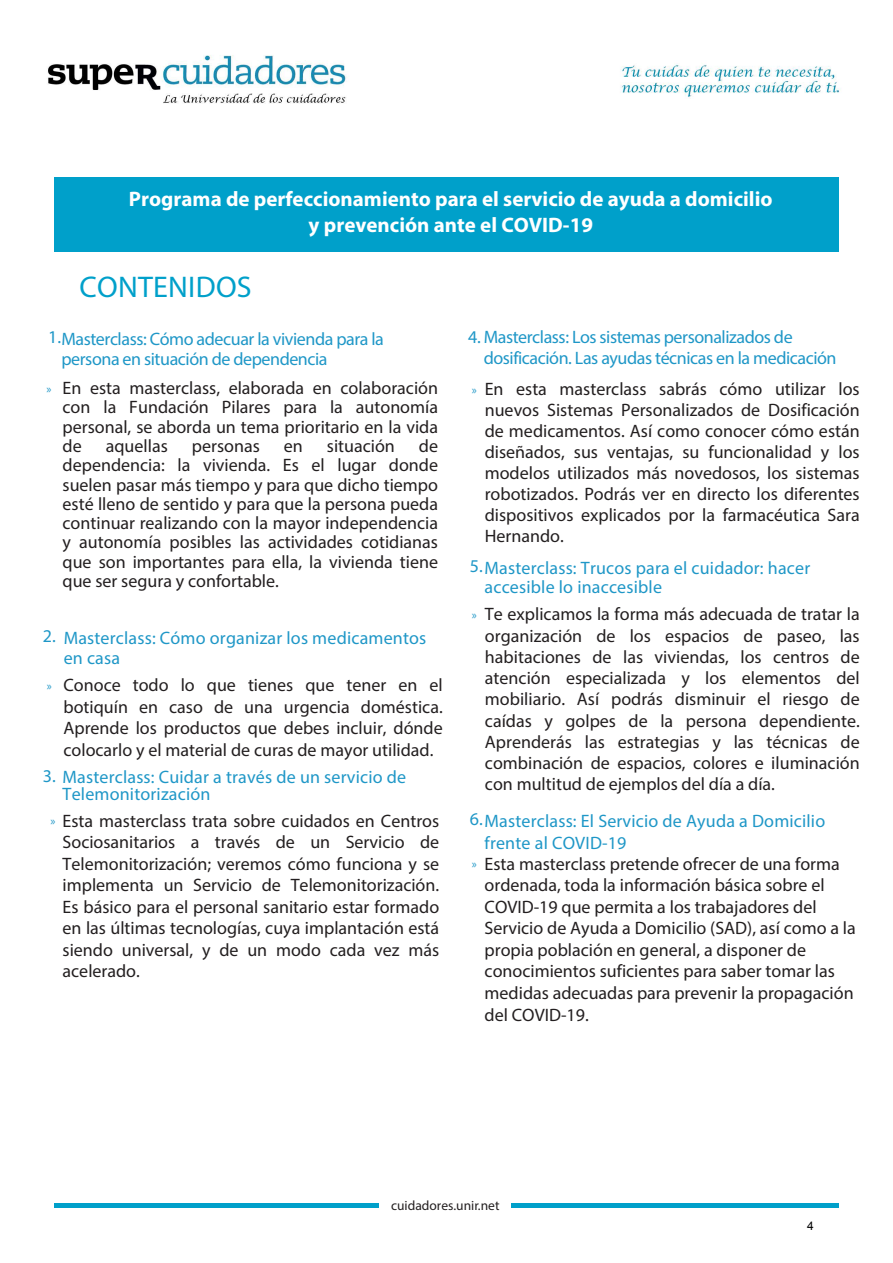
<style>
.page{position:relative;width:893px;height:1263px;background:#fff}
.page>*{position:absolute;margin:0;border:0;box-sizing:border-box;transform-origin:0 0}
.t1{font:300 30px "Unit OT";letter-spacing:.01em;color:#00a0ca}
.t2{font:700 21px/25.2px "Myriad Pro";color:#fff;text-align:center}
.t3{font:18px/19.2px "Myriad Pro";color:#231f20;text-align:justify}
.t4{font:18px/20px "Myriad Pro";letter-spacing:.01em;color:#1f97c7}
.t5{font:18px/20.9px "Myriad Pro";letter-spacing:-.025em;color:#1f97c7}
.t6{font:13.5px "Unit OT";color:#231f20}
.t7{font:12px "Myriad Pro";color:#1f97c7}
.t8{font:12px "Arial";color:#000}
.s1{font-family:"Unit OT"}
.s2{font-family:"Unit OT";font-weight:500}
</style>
<div class="page">
<div style="left:54px;top:1203px;width:785px;height:5px;background:#00a0ca"></div>
<div style="left:379px;top:1202px;width:132px;height:9px;background:#fff"></div>
<div style="left:54px;top:177px;width:785px;height:74px;background:#00a0ca"></div>
<img style="left:48px;top:55px;width:791px;height:48px">
<p class="t2" style="left:129px;top:186px;width:645px">Programa de perfeccionamiento para el servicio de ayuda a domicilio y prevención ante el COVID-19</p>
<h1 class="t1" style="left:80px;top:269px;width:173px">CONTENIDOS</h1>
<p class="t5" style="left:484px;top:326px;width:354px;text-indent:-15px">4<span class="s1">.</span> Masterclass: Los sistemas personalizados de dosificación. Las ayudas técnicas en la medicación</p>
<p class="t3" style="left:485px;top:378px;width:376px;line-height:21px">En esta masterclass sabrás cómo utilizar los nuevos Sistemas Personalizados de Dosificación de medicamentos. Así como conocer cómo están diseñados, sus ventajas, su funcionalidad y los modelos utilizados más novedosos, los sistemas robotizados. Podrás ver en directo los diferentes dispositivos explicados por la farmacéutica Sara Hernando.</p>
<p class="t5" style="left:48px;top:328px;width:337px"><span class="s2">1.</span>Masterclass: Cómo adecuar la vivienda para la</p>
<p class="t3" style="left:63px;top:378px;width:377px">En esta masterclass, elaborada en colaboración con la Fundación Pilares para la autonomía personal, se aborda un tema prioritario en la vida de</p>
<p class="t5" style="left:61px;top:349px;width:268px">persona en situación de dependencia</p>
<p class="t7" style="left:47px;top:381px;width:7px">»</p>
<p class="t7" style="left:472px;top:382px;width:7px">»</p>
<p class="t3" style="left:63px;top:436px;width:377px;text-indent:356px">de dependencia: la vivienda. Es el lugar donde suelen pasar más tiempo y para que dicho tiempo esté lleno de sentido y para que la persona pueda continuar realizando con la mayor independencia y autonomía posibles las actividades cotidianas que son importantes para ella, la vivienda tiene que ser segura y confortable.</p>
<p class="t4" style="left:64px;top:627px;width:364px;text-indent:-21px"><span class="s1">2.</span> Masterclass: Cómo organizar los medicamentos en casa</p>
<p class="t3" style="left:63px;top:674px;width:381px;line-height:21.5px">Conoce todo lo que tienes que tener en el botiquín en caso de una urgencia doméstica.<br>Aprende los productos que debes incluir, dónde colocarlo y el material de curas de mayor utilidad.</p>
<p class="t3" style="left:106px;top:436px;width:64px">aquellas</p>
<p class="t3" style="left:192px;top:436px;width:69px">personas</p>
<p class="t3" style="left:284px;top:436px;width:21px">en</p>
<p class="t3" style="left:327px;top:436px;width:70px">situación</p>
<p class="t4" style="left:485px;top:558px;width:327px;line-height:19.4px;text-indent:-15px">5<span class="s1">.</span>Masterclass: Trucos para el cuidador: hacer accesible lo inaccesible</p>
<p class="t3" style="left:485px;top:603px;width:376px;line-height:21.1px">Te explicamos la forma más adecuada de tratar la organización de los espacios de paseo, las habitaciones de las viviendas, los centros de atención especializada y los elementos del mobiliario. Así podrás disminuir el riesgo de caídas y golpes de la persona dependiente.<br>Aprenderás las estrategias y las técnicas de combinación de espacios, colores e iluminación con multitud de ejemplos del día a día.</p>
<p class="t7" style="left:472px;top:607px;width:7px">»</p>
<p class="t7" style="left:47px;top:678px;width:7px">»</p>
<p class="t4" style="left:43px;top:766px;width:365px"><span class="s1">3.</span> Masterclass: Cuidar a través de un servicio de</p>
<p class="t7" style="left:51px;top:813px;width:7px">»</p>
<p class="t4" style="left:63px;top:783px;width:149px">Telemonitorización</p>
<p class="t3" style="left:63px;top:810px;width:378px;line-height:21.5px">Esta masterclass trata sobre cuidados en Centros Sociosanitarios a través de un Servicio de Telemonitorización; veremos cómo funciona y se implementa un Servicio de Telemonitorización.<br>Es básico para el personal sanitario estar formado en las últimas tecnologías, cuya implantación está siendo universal, y de un modo cada vez más acelerado.</p>
<p class="t4" style="left:485px;top:810px;width:342px;line-height:21.6px;text-indent:-15px">6<span class="s1">.</span>Masterclass: El Servicio de Ayuda a Domicilio frente al COVID-19</p>
<p class="t3" style="left:485px;top:852px;width:373px;line-height:21.6px;text-align:left">Esta masterclass pretende ofrecer de una forma ordenada, toda la información básica sobre el COVID-19 que permita a los trabajadores del Servicio de Ayuda a Domicilio (SAD), así como a la propia población en general, a disponer de conocimientos suficientes para saber tomar las medidas adecuadas para prevenir la propagación del COVID-19.</p>
<p class="t7" style="left:472px;top:856px;width:7px">»</p>
<p class="t6" style="left:391px;top:1197px;width:110px">cuidadores.unir.net</p>
<p class="t8" style="left:807px;top:1218px;width:8px">4</p>
</div>
